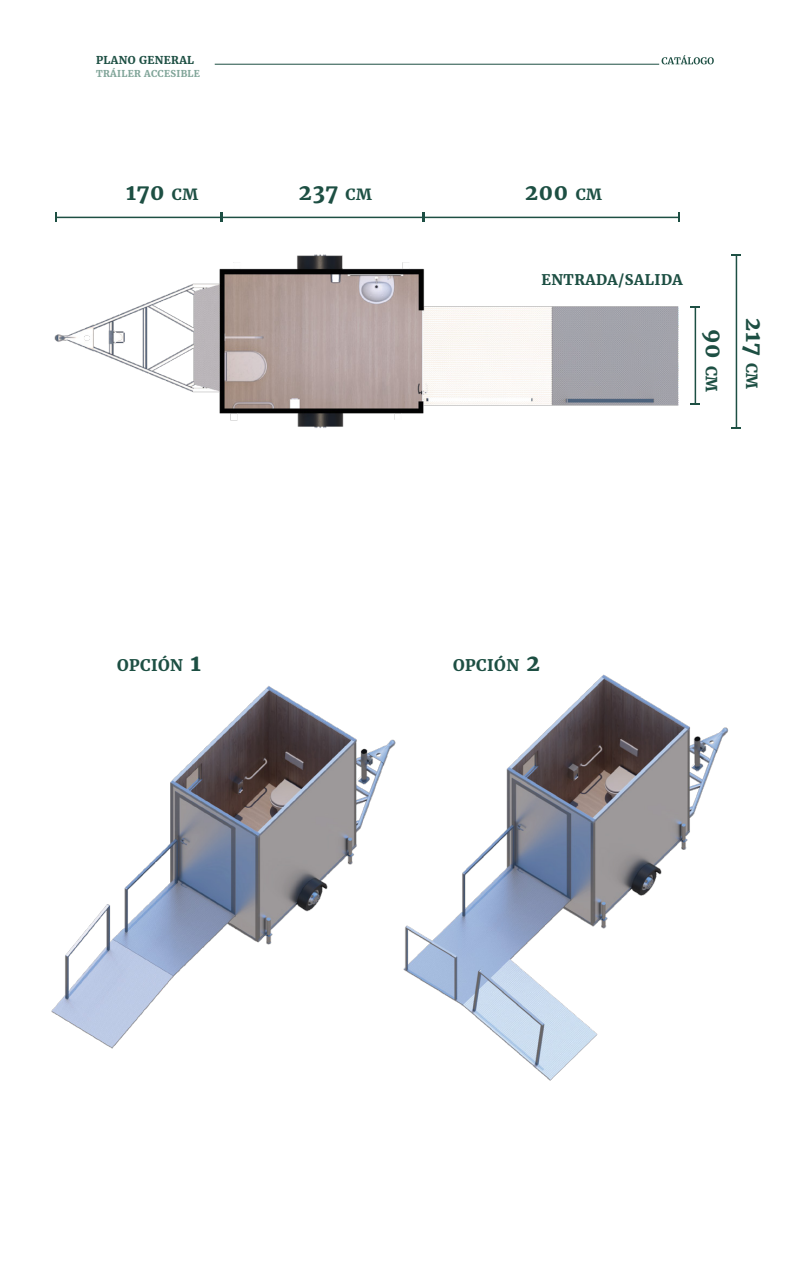
<style>
.page{position:relative;width:810px;height:1275px;background:#fff}
.page>*{position:absolute;margin:0;border:0;box-sizing:border-box;transform-origin:0 0}
.t1{font:700 21.75px/40.3px "Merriweather";letter-spacing:.03em;color:#1d4f43;text-align:center}
.t2{font:700 15.9px "Merriweather";letter-spacing:.03em;color:#1d4f43}
.t3{font:700 14.55px "Merriweather";letter-spacing:.03em;color:#1d4f43}
.t4{font:700 10.73px "Merriweather";letter-spacing:.03em;color:#1d4f43}
.t5{font:700 9.38px "Merriweather";letter-spacing:.03em;color:#81a599}
.s1{font-size:15.23px}
.s2{font-size:22.65px}
</style>
<div class="page">
<svg style="left:662px;top:55px;width:52px;height:9px"></svg>
<hr style="left:215px;top:64px;width:444px;height:1px;background:#1d4f43">
<img style="left:54px;top:212px;width:639px;height:216px">
<hr style="left:222px;top:217px;width:201px;height:1px;background:#1d4f43">
<hr style="left:56px;top:217px;width:165px;height:1px;background:#1d4f43">
<svg style="left:55px;top:213px;width:2px;height:9px"></svg>
<hr style="left:424px;top:217px;width:255px;height:1px;background:#1d4f43">
<svg style="left:423px;top:213px;width:2px;height:9px"></svg>
<hr style="left:736px;top:255px;width:1px;height:173px;background:#1d4f43">
<svg style="left:732px;top:254px;width:9px;height:2px"></svg>
<hr style="left:695px;top:307px;width:1px;height:97px;background:#1d4f43">
<img style="left:51px;top:686px;width:291px;height:363px">
<img style="left:342px;top:674px;width:387px;height:407px">
<p class="t4" style="left:96px;top:54px;width:100px">PLANO GENERAL</p>
<p class="t5" style="left:96px;top:67px;width:105px">TRÁILER ACCESIBLE</p>
<p class="t1" style="left:126px;top:172px;width:73px">170 <span class="s1">CM</span></p>
<p class="t1" style="left:299px;top:172px;width:74px">237 <span class="s1">CM</span></p>
<p class="t1" style="left:525px;top:172px;width:78px">200 <span class="s1">CM</span></p>
<p class="t3" style="left:541px;top:271px;width:143px">ENTRADA/SALIDA</p>
<p class="t1" style="left:774px;top:318px;width:76px;rotate:90deg">217 <span class="s1">CM<br></span>90 <span class="s1">CM</span></p>
<p class="t2" style="left:117px;top:656px;width:85px">OPCIÓN <span class="s2">1</span></p>
<p class="t2" style="left:453px;top:656px;width:89px">OPCIÓN <span class="s2">2</span></p>
</div>
